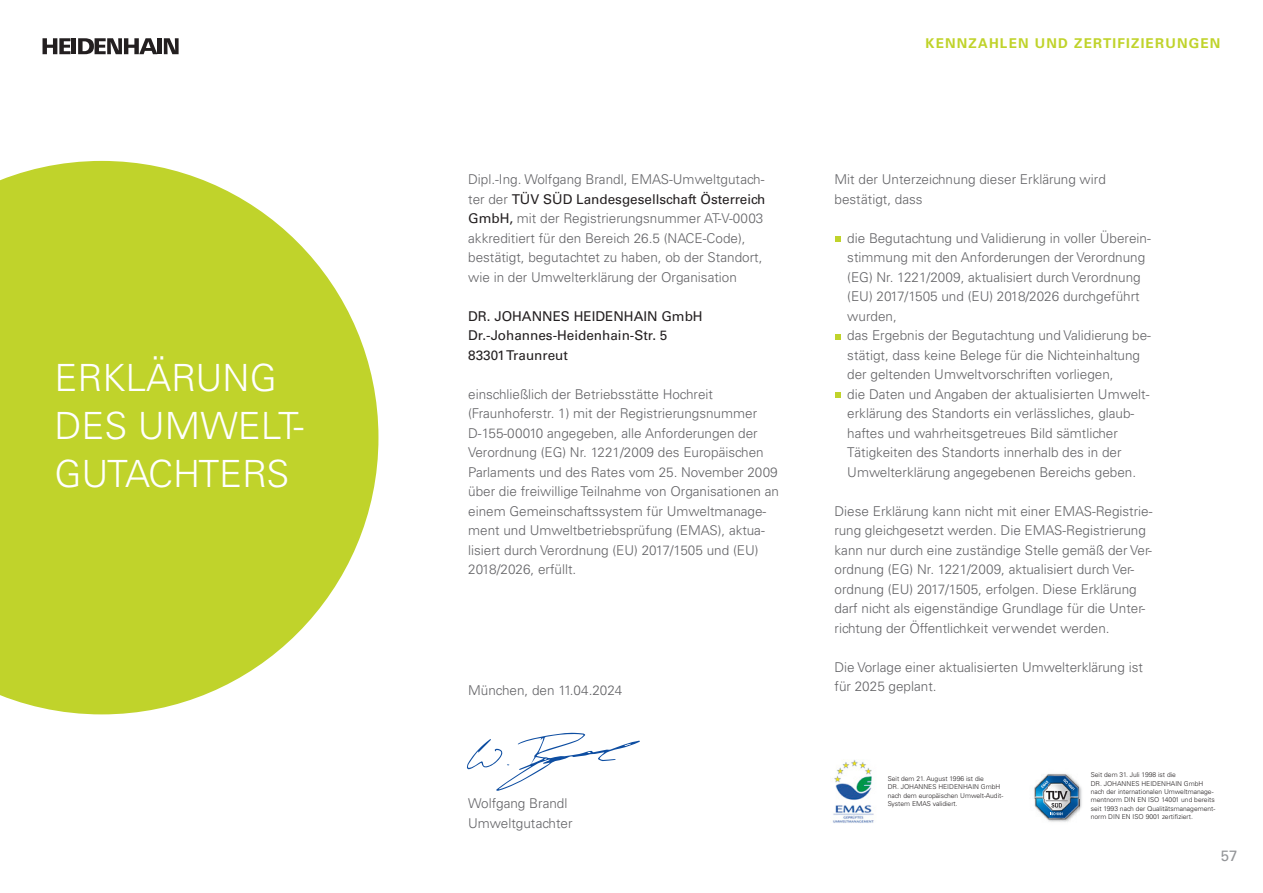
<style>
.page{position:relative;width:1263px;height:893px;background:#fff}
.page>*{position:absolute;margin:0;border:0;box-sizing:border-box;transform-origin:0 0}
.Headline{font:300 37.5px "Univers LT Std";color:#fff}
.Headline-2{font:300 37.5px "Univers LT Std";letter-spacing:-.02em;color:#fff}
.t1{font:15px "Univers LT Std";color:#939598}
.Fließtext_9_13{font:300 13.5px/19.5px "Univers LT Std";color:#636366}
.Fließtext_9_13-2{font:13.5px "Univers LT Std";color:#231f20}
.Kapitelname{font:700 13.5px "Univers LT Std";letter-spacing:.09em;color:#c0d32b}
.Tabelle{font:300 13.5px "Univers LT Std";color:#636366}
.Absatzformat_2{font:300 6.75px "Univers LT Std";color:#231f20}
.Tabelle-2{font:300 6.75px "Univers LT Std";color:#231f20}
.s1{font-weight:400;color:#231f20}
</style>
<div class="page">
<svg style="left:467px;top:733px;width:173px;height:58px"></svg>
<svg style="left:0;top:161px;width:378px;height:553px;fill:#c0d32b"></svg>
<svg style="left:835px;top:236px;width:5px;height:6px"></svg>
<svg style="left:835px;top:334px;width:5px;height:6px"></svg>
<svg style="left:835px;top:392px;width:5px;height:6px"></svg>
<img style="left:832px;top:760px;width:42px;height:63px">
<img style="left:1033px;top:773px;width:49px;height:49px">
<svg style="left:1041px;top:778px;width:34px;height:37px"></svg>
<svg style="left:43px;top:38px;width:27px;height:16px"></svg>
<hr style="left:72px;top:38px;width:4px;height:16px;background:#231f20">
<svg style="left:78px;top:38px;width:79px;height:16px"></svg>
<hr style="left:158px;top:38px;width:4px;height:16px;background:#231f20">
<svg style="left:164px;top:38px;width:15px;height:16px"></svg>
<p class="Headline" style="left:55px;top:355px;width:224px">ERKLÄRUNG</p>
<p class="Headline" style="left:55px;top:403px;width:251px">DES UMWELT-</p>
<p class="Headline-2" style="left:55px;top:451px;width:236px">GUTACHTERS</p>
<p class="Fließtext_9_13" style="left:468px;top:170px;width:299px">Dipl.-Ing. Wolfgang Brandl, EMAS-Umweltgutach&shy;ter der <span class="s1">TÜV SÜD Landesgesellschaft Österreich GmbH,</span> mit der Registrierungsnummer AT-V-0003 akkreditiert für den Bereich 26.5 (NACE-Code), bestätigt, begutachtet zu haben, ob der Standort, wie in der Umwelterklärung der Organisation</p>
<p class="Fließtext_9_13-2" style="left:468px;top:308px;width:236px">DR. JOHANNES HEIDENHAIN GmbH</p>
<p class="Fließtext_9_13-2" style="left:468px;top:328px;width:201px">Dr.-Johannes-Heidenhain-Str. 5</p>
<p class="Fließtext_9_13-2" style="left:468px;top:347px;width:101px">83301 Traunreut</p>
<p class="Fließtext_9_13" style="left:468px;top:384px;width:312px">einschließlich der Betriebsstätte Hochreit (Fraunhoferstr. 1) mit der Registrierungsnummer D-155-00010 angegeben, alle Anforderungen der Verordnung (EG) Nr. 1221/2009 des Europäischen Parlaments und des Rates vom 25. November 2009 über die freiwillige Teilnahme von Organisationen an einem Gemeinschaftssystem für Umweltmanage&shy;ment und Umweltbetriebsprüfung (EMAS), aktua&shy;lisiert durch Verordnung (EU) 2017/1505 und (EU)<br>2018/2026, erfüllt.</p>
<p class="Kapitelname" style="left:925px;top:35px;width:296px">KENNZAHLEN UND ZERTIFIZIERUNGEN</p>
<p class="Fließtext_9_13" style="left:834px;top:170px;width:273px">Mit der Unterzeichnung dieser Erklärung wird bestätigt, dass</p>
<p class="Fließtext_9_13" style="left:847px;top:228px;width:305px">die Begutachtung und Validierung in voller Überein&shy;stimmung mit den Anforderungen der Verordnung (EG) Nr. 1221/2009, aktualisiert durch Verordnung (EU) 2017/1505 und (EU) 2018/2026 durchgeführt wurden,</p>
<p class="Fließtext_9_13" style="left:847px;top:326px;width:305px">das Ergebnis der Begutachtung und Validierung be&shy;stätigt, dass keine Belege für die Nichteinhaltung der geltenden Umweltvorschriften vorliegen,</p>
<p class="Fließtext_9_13" style="left:847px;top:384px;width:304px">die Daten und Angaben der aktualisierten Umwelt&shy;erklärung des Standorts ein verlässliches, glaub&shy;haftes und wahrheitsgetreues Bild sämtlicher Tätigkeiten des Standorts innerhalb des in der Umwelterklärung angegebenen Bereichs geben.</p>
<p class="Fließtext_9_13" style="left:834px;top:501px;width:319px">Diese Erklärung kann nicht mit einer EMAS-Registrie&shy;rung gleichgesetzt werden. Die EMAS-Registrierung kann nur durch eine zuständige Stelle gemäß der Ver&shy;ordnung (EG) Nr. 1221/2009, aktualisiert durch Ver&shy;ordnung (EU) 2017/1505, erfolgen. Diese Erklärung darf nicht als eigenständige Grundlage für die Unter&shy;richtung der Öffentlichkeit verwendet werden.</p>
<p class="Fließtext_9_13" style="left:834px;top:657px;width:310px">Die Vorlage einer aktualisierten Umwelterklärung ist</p>
<p class="Tabelle" style="left:468px;top:682px;width:156px">München, den 11.04.2024</p>
<p class="Fließtext_9_13" style="left:834px;top:677px;width:104px">für 2025 geplant.</p>
<p class="Fließtext_9_13" style="left:468px;top:794px;width:101px">Wolfgang Brandl</p>
<p class="Fließtext_9_13" style="left:468px;top:813px;width:106px">Umweltgutachter</p>
<p class="Absatzformat_2" style="left:888px;top:774px;width:98px">Seit dem 21. August 1996 ist die</p>
<p class="Absatzformat_2" style="left:888px;top:783px;width:114px">DR. JOHANNES HEIDENHAIN GmbH</p>
<p class="Absatzformat_2" style="left:888px;top:791px;width:117px">nach dem europäischen Umwelt-Audit-</p>
<p class="Absatzformat_2" style="left:888px;top:800px;width:71px">System EMAS validiert.</p>
<p class="Absatzformat_2" style="left:1091px;top:771px;width:87px">Seit dem 31. Juli 1998 ist die</p>
<p class="Absatzformat_2" style="left:1091px;top:779px;width:114px">DR. JOHANNES HEIDENHAIN GmbH</p>
<p class="Absatzformat_2" style="left:1091px;top:787px;width:124px">nach der internationalen Umweltmanage-</p>
<p class="Tabelle-2" style="left:1091px;top:796px;width:126px">mentnorm DIN EN ISO 14001 und bereits</p>
<p class="Tabelle-2" style="left:1091px;top:804px;width:126px">seit 1993 nach der Qualitätsmanagement-</p>
<p class="Tabelle-2" style="left:1091px;top:813px;width:104px">norm DIN EN ISO 9001 zertifiziert.</p>
<p class="t1" style="left:1221px;top:847px;width:18px">57</p>
</div>
